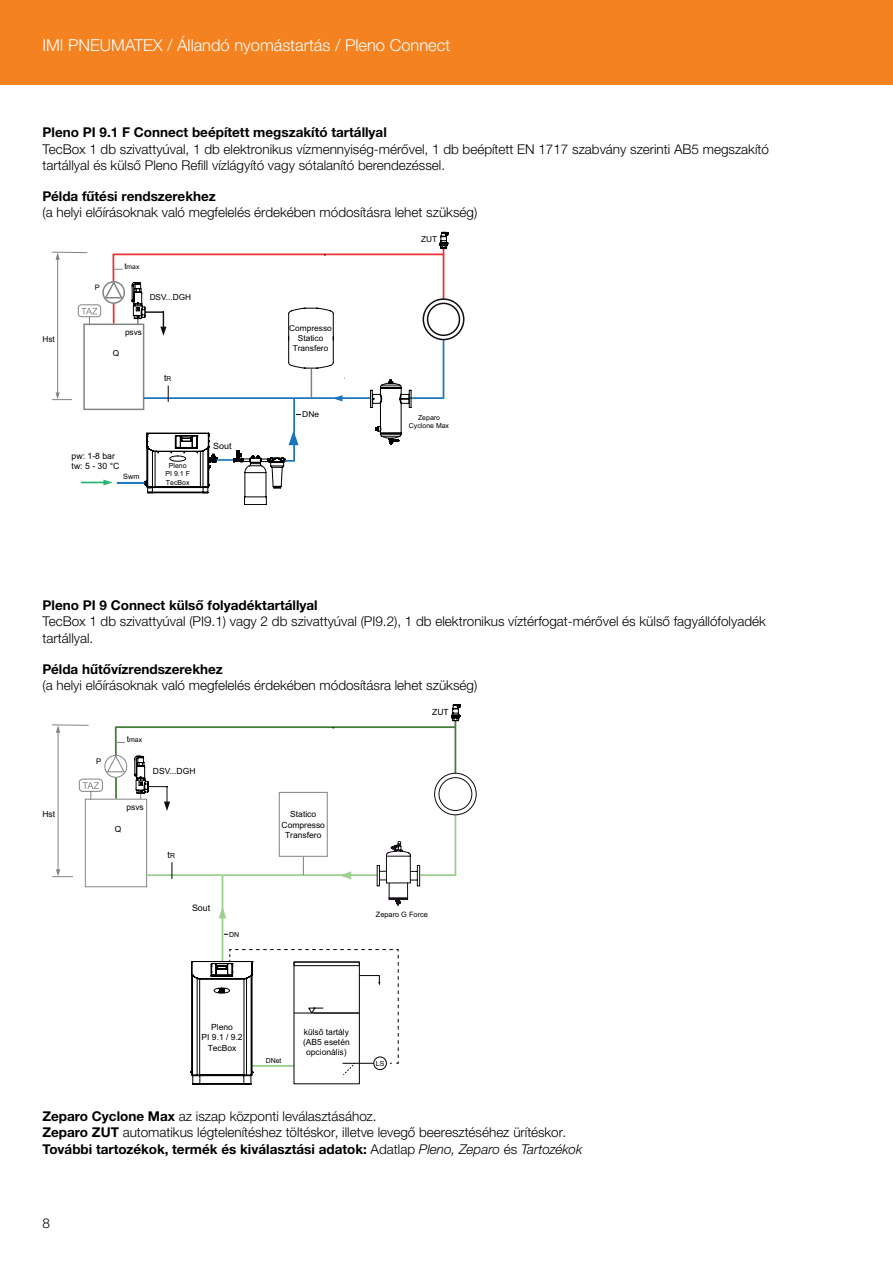
<style>
.page{position:relative;width:893px;height:1263px;background:#fff}
.page>*{position:absolute;margin:0;border:0;box-sizing:border-box;transform-origin:0 0}
.t1{font:300 16.5px "Helvetica Neue LTW1 G";color:#fff}
.t2{font:300 13.5px/16.5px "Helvetica Neue LTW1 G";color:#000}
.t3{font:700 13.5px "Helvetica Neue LTW1 G";color:#000}
.t4{font:9.3px "Arial";color:#000}
.t5{font:9px "Arial";color:#000}
.t6{font:8.7px/10.4px "Arial";color:#000}
.t7{font:8.7px "Arial";color:#000;scale:1.04 1}
.t8{font:8.55px/10.2px "Arial";color:#000;text-align:center}
.t9{font:8.25px/9.9px "Arial";color:#000;text-align:center}
.t10{font:8.25px "Arial";color:#000;scale:1.04 1}
.t11{font:7.65px "Arial";color:#000}
.t12{font:7.5px "Arial";color:#000}
.t13{font:7.35px "Arial";color:#000}
.t14{font:7.05px/8.4px "Arial";color:#000;text-align:center}
.t15{font:6.9px/8.4px "Arial";color:#010101;text-align:center}
.t16{font:6.9px "Arial";color:#000}
.t17{font:6.75px "Arial";color:#000}
.s1{font-size:8.25px}
.s2{font-size:6.75px}
.s3{font-size:8.55px}
.s4{font-size:6.9px}
.s5{font-weight:700}
.s6{font-style:italic}
</style>
<div class="page">
<div style="left:0;top:0;width:893px;height:85px;background:#f58220"></div>
<svg style="left:423px;top:299px;width:41px;height:40px"></svg>
<div style="left:423px;top:298px;width:41px;height:42px;border:2px solid #110b14;border-radius:50%"></div>
<div style="left:428px;top:303px;width:31px;height:32px;background:#fff;border-radius:50%"></div>
<div style="left:427px;top:303px;width:33px;height:33px;border:2px solid #110b14;border-radius:50%"></div>
<svg style="left:51px;top:232px;width:398px;height:273px"></svg>
<svg style="left:435px;top:773px;width:41px;height:42px"></svg>
<div style="left:434px;top:773px;width:42px;height:42px;border:1px solid #110b14;border-radius:50%"></div>
<div style="left:439px;top:778px;width:33px;height:32px;background:#fff;border-radius:50%"></div>
<div style="left:439px;top:777px;width:33px;height:34px;border:1px solid #110b14;border-radius:50%"></div>
<hr style="left:222px;top:875px;width:1px;height:86px;background:#9cd090">
<svg style="left:52px;top:704px;width:409px;height:214px"></svg>
<svg style="left:191px;top:949px;width:208px;height:135px"></svg>
<p class="t1" style="left:43px;top:35px;width:409px">IMI PNEUMATEX / Állandó nyomástartás / Pleno Connect</p>
<p class="t3" style="left:43px;top:124px;width:346px">Pleno PI 9.1 F Connect beépített megszakító tartállyal</p>
<p class="t2" style="left:43px;top:141px;width:728px">TecBox 1 db szivattyúval, 1 db elektronikus vízmennyiség-mérővel, 1 db beépített EN 1717 szabvány szerinti AB5 megszakító tartállyal és külső Pleno Refill vízlágyító vagy sótalanító berendezéssel.</p>
<p class="t3" style="left:43px;top:188px;width:175px">Példa fűtési rendszerekhez</p>
<p class="t2" style="left:43px;top:204px;width:436px">(a helyi előírásoknak való megfelelés érdekében módosításra lehet szükség)</p>
<p class="t9" style="left:43px;top:334px;width:14px">Hst</p>
<p class="t12" style="left:95px;top:282px;width:7px">P</p>
<p class="t17" style="left:124px;top:262px;width:17px"><span class="s1">t</span>max</p>
<p class="t9" style="left:150px;top:292px;width:43px">DSV...DGH</p>
<p class="t9" style="left:125px;top:327px;width:18px">psvs</p>
<p class="t9" style="left:113px;top:348px;width:8px">Q</p>
<p class="t5" style="left:164px;top:372px;width:9px">t<span class="s2">R</span></p>
<p class="t6" style="left:72px;top:450px;width:49px">pw: 1-8 bar tw: 5 - 30 °C</p>
<p class="t13" style="left:123px;top:471px;width:18px">Swm</p>
<p class="t14" style="left:166px;top:461px;width:26px">Pleno<br>PI 9.1 F<br>TecBox</p>
<p class="t7" style="left:213px;top:439px;width:19px">Sout</p>
<p class="t9" style="left:289px;top:323px;width:44px">Compresso<br>Statico<br>Transfero</p>
<p class="t10" style="left:302px;top:409px;width:18px">DNe</p>
<p class="t9" style="left:421px;top:234px;width:18px">ZUT</p>
<p class="t15" style="left:409px;top:413px;width:42px">Zeparo<br>Cyclone Max</p>
<p class="t3" style="left:43px;top:597px;width:277px">Pleno PI 9 Connect külső folyadéktartállyal</p>
<p class="t2" style="left:43px;top:613px;width:725px">TecBox 1 db szivattyúval (PI9.1) vagy 2 db szivattyúval (PI9.2), 1 db elektronikus víztérfogat-mérővel és külső fagyállófolyadék tartállyal.</p>
<p class="t3" style="left:43px;top:660px;width:182px">Példa hűtővízrendszerekhez</p>
<p class="t2" style="left:43px;top:677px;width:436px">(a helyi előírásoknak való megfelelés érdekében módosításra lehet szükség)</p>
<p class="t8" style="left:43px;top:809px;width:14px">Hst</p>
<p class="t11" style="left:96px;top:756px;width:7px">P</p>
<p class="t16" style="left:127px;top:735px;width:17px"><span class="s3">t</span>max</p>
<p class="t8" style="left:153px;top:766px;width:44px">DSV...DGH</p>
<p class="t8" style="left:126px;top:801px;width:19px">psvs</p>
<p class="t8" style="left:115px;top:824px;width:8px">Q</p>
<p class="t4" style="left:168px;top:848px;width:9px">t<span class="s4">R</span></p>
<p class="t5" style="left:192px;top:901px;width:20px">Sout</p>
<p class="t16" style="left:229px;top:929px;width:12px">DN</p>
<p class="t8" style="left:282px;top:809px;width:45px">Statico<br>Compresso<br>Transfero</p>
<p class="t8" style="left:432px;top:706px;width:18px">ZUT</p>
<p class="t13" style="left:376px;top:909px;width:54px">Zeparo G Force</p>
<p class="t8" style="left:202px;top:1022px;width:43px">Pleno<br>PI 9.1 / 9.2<br>TecBox</p>
<p class="t8" style="left:303px;top:1026px;width:48px">külső tartály (AB5 esetén opcionális)</p>
<p class="t16" style="left:266px;top:1056px;width:17px">DNet</p>
<p class="t16" style="left:376px;top:1058px;width:10px">LS</p>
<p class="t2" style="left:43px;top:1107px;width:541px"><span class="s5">Zeparo Cyclone Max</span> az iszap központi leválasztásához.<br><span class="s5">Zeparo ZUT</span> automatikus légtelenítéshez töltéskor, illetve levegő beeresztéséhez ürítéskor.<br><span class="s5">További tartozékok, termék és kiválasztási adatok:</span> Adatlap <span class="s6">Pleno, Zeparo</span> és <span class="s6">Tartozékok</span></p>
<p class="t2" style="left:43px;top:1215px;width:9px">8</p>
</div>
